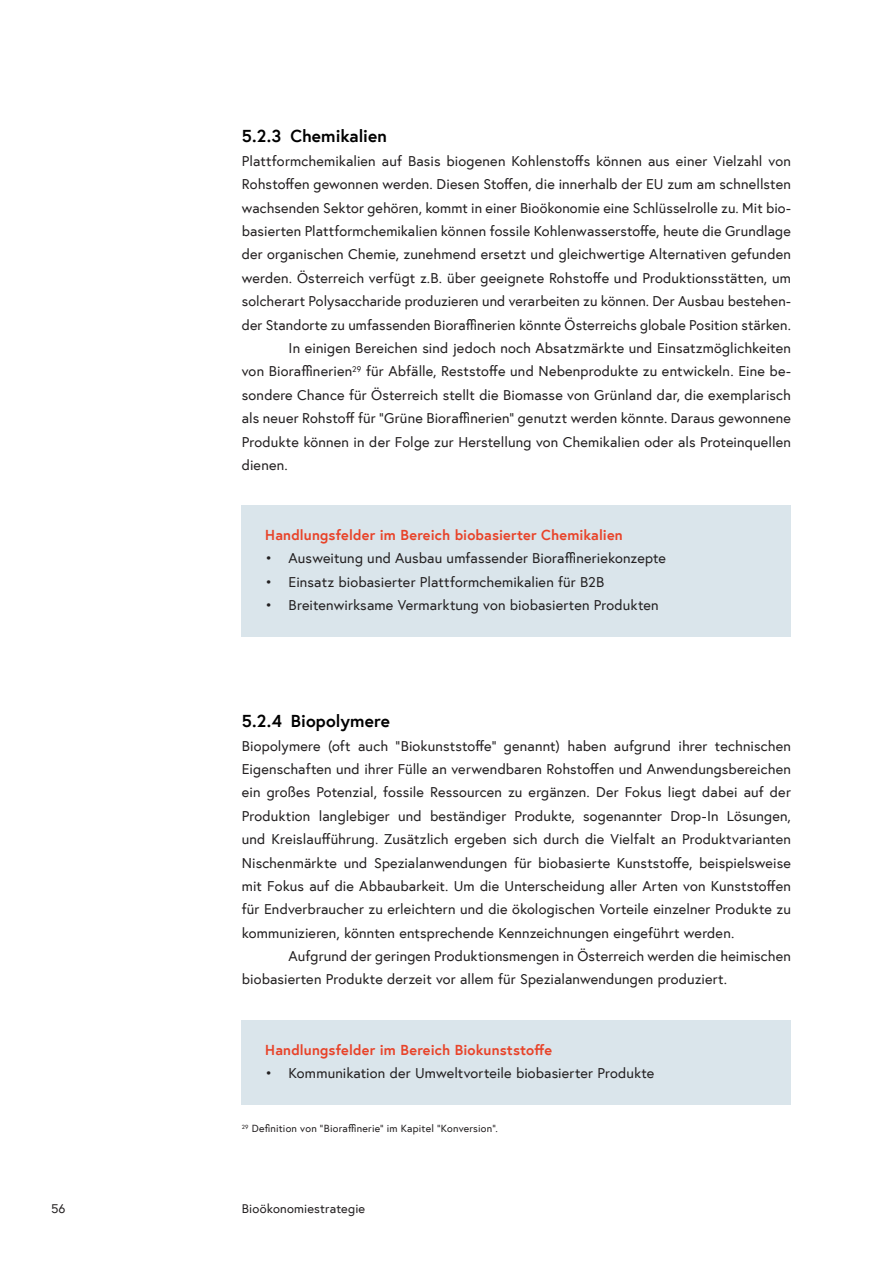
<style>
.page{position:relative;width:893px;height:1263px;background:#fff}
.page>*{position:absolute;margin:0;border:0;box-sizing:border-box;transform-origin:0 0}
.t1{font:700 17.25px "Europa Austria";letter-spacing:.005em;color:#000}
.t2{font:14.4px/23.4px "Europa Austria";letter-spacing:.01em;color:#221f20;text-align:justify}
.t3{font:700 14.4px "Europa Austria";letter-spacing:.01em;color:#e84329}
.t4{font:12.75px "Europa Austria";letter-spacing:.015em;color:#221f20}
.t5{font:10.5px "Europa Austria";letter-spacing:.02em;color:#221f20}
</style>
<div class="page">
<div style="left:242px;top:505px;width:549px;height:62px;background:#dae5eb"></div>
<div style="left:242px;top:552px;width:549px;height:61px;background:#dae5eb"></div>
<div style="left:242px;top:576px;width:549px;height:61px;background:#dae5eb"></div>
<div style="left:242px;top:1020px;width:549px;height:61px;background:#dae5eb"></div>
<div style="left:242px;top:1043px;width:549px;height:61px;background:#dae5eb"></div>
<p class="t1" style="left:242px;top:125px;width:146px">5.2.3 Chemikalien</p>
<p class="t2" style="left:242px;top:149px;width:551px">Plattformchemikalien auf Basis biogenen Kohlenstoffs können aus einer Vielzahl von</p>
<p class="t2" style="left:242px;top:172px;width:551px">Rohstoffen gewonnen werden. Diesen Stoffen, die innerhalb der EU zum am schnellsten</p>
<p class="t2" style="left:242px;top:196px;width:551px">wachsenden Sektor gehören, kommt in einer Bioökonomie eine Schlüsselrolle zu. Mit bio-</p>
<p class="t2" style="left:242px;top:219px;width:551px">basierten Plattformchemikalien können fossile Kohlenwasserstoffe, heute die Grundlage</p>
<p class="t2" style="left:242px;top:242px;width:551px">der organischen Chemie, zunehmend ersetzt und gleichwertige Alternativen gefunden</p>
<p class="t2" style="left:242px;top:266px;width:551px">werden. Österreich verfügt z.B. über geeignete Rohstoffe und Produktionsstätten, um</p>
<p class="t2" style="left:242px;top:289px;width:551px">solcherart Polysaccharide produzieren und verarbeiten zu können. Der Ausbau bestehen-</p>
<p class="t2" style="left:242px;top:313px;width:551px">der Standorte zu umfassenden Bioraffinerien könnte Österreichs globale Position stärken.</p>
<p class="t2" style="left:289px;top:336px;width:504px">In einigen Bereichen sind jedoch noch Absatzmärkte und Einsatzmöglichkeiten</p>
<p class="t2" style="left:242px;top:359px;width:551px">von Bioraffinerien<sup>29</sup> für Abfälle, Reststoffe und Nebenprodukte zu entwickeln. Eine be-</p>
<p class="t2" style="left:242px;top:383px;width:551px">sondere Chance für Österreich stellt die Biomasse von Grünland dar, die exemplarisch</p>
<p class="t2" style="left:242px;top:406px;width:551px">als neuer Rohstoff für "Grüne Bioraffinerien" genutzt werden könnte. Daraus gewonnene</p>
<p class="t2" style="left:242px;top:429px;width:551px">Produkte können in der Folge zur Herstellung von Chemikalien oder als Proteinquellen</p>
<p class="t2" style="left:242px;top:453px;width:47px">dienen.</p>
<p class="t3" style="left:265px;top:525px;width:359px">Handlungsfelder im Bereich biobasierter Chemikalien</p>
<p class="t2" style="left:265px;top:546px;width:402px">• Ausweitung und Ausbau umfassender Bioraffineriekonzepte</p>
<p class="t2" style="left:265px;top:570px;width:340px">• Einsatz biobasierter Plattformchemikalien für B2B</p>
<p class="t2" style="left:265px;top:593px;width:395px">• Breitenwirksame Vermarktung von biobasierten Produkten</p>
<p class="t1" style="left:242px;top:709px;width:150px">5.2.4 Biopolymere</p>
<p class="t2" style="left:242px;top:733px;width:551px">Biopolymere (oft auch "Biokunststoffe" genannt) haben aufgrund ihrer technischen Eigenschaften und ihrer Fülle an verwendbaren Rohstoffen und Anwendungsbereichen ein großes Potenzial, fossile Ressourcen zu ergänzen. Der Fokus liegt dabei auf der Produktion langlebiger und beständiger Produkte, sogenannter Drop-In Lösungen, und Kreislaufführung. Zusätzlich ergeben sich durch die Vielfalt an Produktvarianten Nischenmärkte und Spezialanwendungen für biobasierte Kunststoffe, beispielsweise mit Fokus auf die Abbaubarkeit. Um die Unterscheidung aller Arten von Kunststoffen für Endverbraucher zu erleichtern und die ökologischen Vorteile einzelner Produkte zu kommunizieren, könnten entsprechende Kennzeichnungen eingeführt werden.</p>
<p class="t2" style="left:242px;top:944px;width:551px;text-indent:47px">Aufgrund der geringen Produktionsmengen in Österreich werden die heimischen biobasierten Produkte derzeit vor allem für Spezialanwendungen produziert.</p>
<p class="t3" style="left:265px;top:1040px;width:289px">Handlungsfelder im Bereich Biokunststoffe</p>
<p class="t2" style="left:265px;top:1061px;width:391px">• Kommunikation der Umweltvorteile biobasierter Produkte</p>
<p class="t5" style="left:242px;top:1122px;width:258px"><sup>29</sup> Definition von "Bioraffinerie" im Kapitel "Konversion".</p>
<p class="t4" style="left:51px;top:1200px;width:16px">56</p>
<p class="t4" style="left:242px;top:1200px;width:125px">Bioökonomiestrategie</p>
</div>
